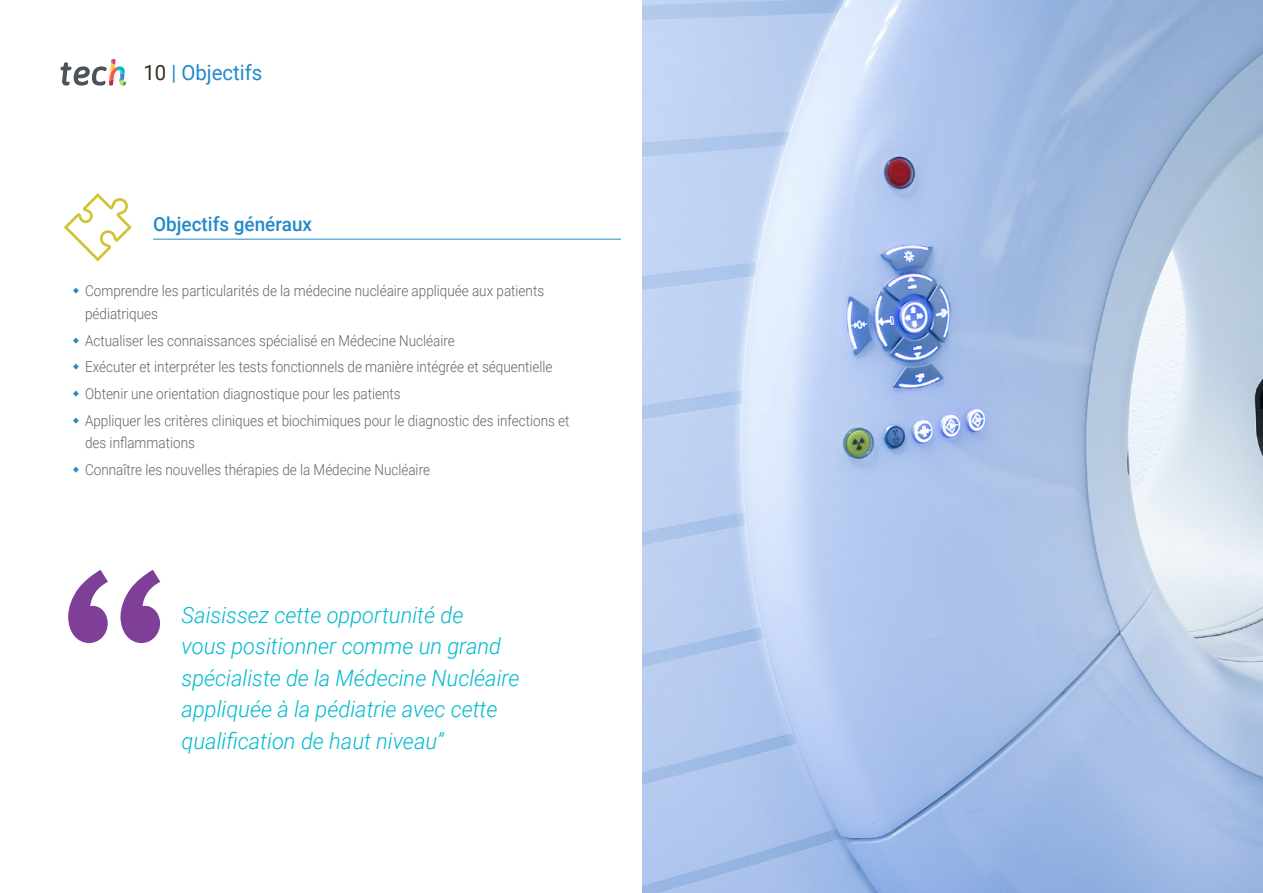
<style>
.page{position:relative;width:1263px;height:893px;background:#fff}
.page>*{position:absolute;margin:0;border:0;box-sizing:border-box;transform-origin:0 0}
.t1{font:italic 300 22.5px/31.5px "Roboto";color:#00bacf}
.t2{font:21px "Roboto";color:#2289ca}
.t3{font:500 19.5px "Roboto";color:#2289ca}
.t4{font:300 15px/26.7px "Roboto";color:#61646a;scale:.9 1}
.s1{color:#312e20}
</style>
<div class="page">
<hr style="left:153px;top:239px;width:468px;height:1px;background:#2289ca">
<svg style="left:64px;top:193px;width:68px;height:68px"></svg>
<img style="left:642px;top:0;width:621px;height:893px">
<svg style="left:61px;top:59px;width:65px;height:27px"></svg>
<svg style="left:68px;top:570px;width:92px;height:73px"></svg>
<h2 class="t2" style="left:144px;top:57px;width:120px"><span class="s1">10</span> | Objectifs</h2>
<h3 class="t3" style="left:153px;top:210px;width:160px">Objectifs généraux</h3>
<p class="t4" style="left:85px;top:279px;width:512px;line-height:22.5px">Comprendre les particularités de la médecine nucléaire appliquée aux patients pédiatriques</p>
<p class="t4" style="left:85px;top:326px;width:540px">Actualiser les connaissances spécialisé en Médecine Nucléaire<br>Exécuter et interpréter les tests fonctionnels de manière intégrée et séquentielle Obtenir une orientation diagnostique pour les patients<br>Appliquer les critères cliniques et biochimiques pour le diagnostic des infections et</p>
<p class="t4" style="left:85px;top:429px;width:385px">des inflammations<br>Connaître les nouvelles thérapies de la Médecine Nucléaire</p>
<h1 class="t1" style="left:182px;top:598px;width:339px">Saisissez cette opportunité de<br>vous positionner comme un grand spécialiste de la Médecine Nucléaire appliquée à la pédiatrie avec cette qualification de haut niveau”</h1>
</div>
